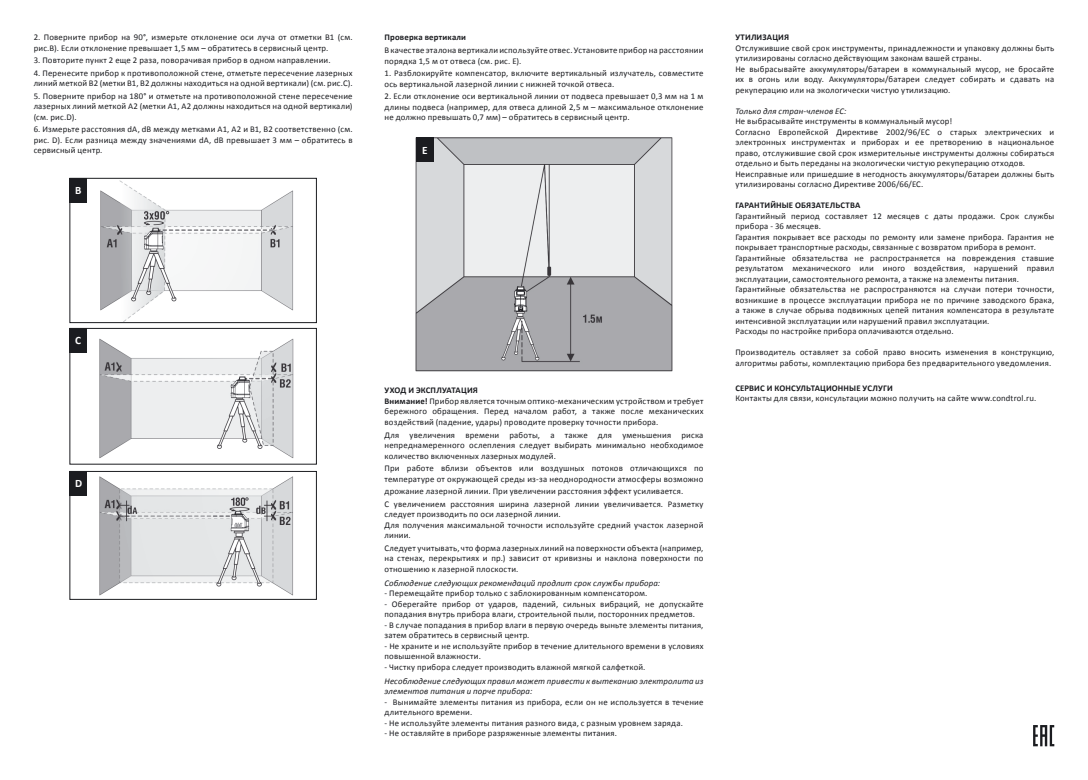
<style>
.page{position:relative;width:1088px;height:780px;background:#fff}
.page>*{position:absolute;margin:0;border:0;box-sizing:border-box;transform-origin:0 0}
.t1{font:700 11.25px "Calibri";color:#fff}
.t2{font:8.75px/10.5px "Calibri";letter-spacing:.02em;color:#1b1c20}
.t3{font:italic 8.75px/10.5px "Calibri";letter-spacing:.015em;color:#1b1c20}
.t4{font:700 8.75px "Calibri";letter-spacing:.02em;color:#1b1c20}
.s1{font-weight:700}
</style>
<div class="page">
<svg style="left:1033px;top:725px;width:21px;height:21px"></svg>
<img style="left:92px;top:338px;width:209px;height:127px">
<img style="left:92px;top:470px;width:208px;height:130px">
<img style="left:92px;top:177px;width:208px;height:144px">
<div style="left:69px;top:178px;width:248px;height:145px;border:1px solid #1b1c20"></div>
<div style="left:69px;top:178px;width:18px;height:25px;background:#1b1c20"></div>
<div style="left:69px;top:328px;width:248px;height:136px;border:1px solid #1b1c20"></div>
<div style="left:69px;top:328px;width:18px;height:25px;background:#1b1c20"></div>
<div style="left:69px;top:471px;width:248px;height:128px;border:1px solid #1b1c20"></div>
<div style="left:69px;top:471px;width:18px;height:24px;background:#1b1c20"></div>
<img style="left:415px;top:137px;width:258px;height:235px">
<div style="left:416px;top:137px;width:18px;height:25px;background:#1b1c20"></div>
<p class="t2" style="left:34px;top:32px;width:320px">2. Поверните прибор на 90°, измерьте отклонение оси луча от отметки В1 (см. рис.B). Если отклонение превышает 1,5 мм – обратитесь в сервисный центр.</p>
<p class="t2" style="left:34px;top:55px;width:298px">3. Повторите пункт 2 еще 2 раза, поворачивая прибор в одном направлении.</p>
<p class="t2" style="left:34px;top:68px;width:320px">4. Перенесите прибор к противоположной стене, отметьте пересечение лазерных линий меткой В2 (метки В1, В2 должны находиться на одной вертикали) (см. рис.C).</p>
<p class="t2" style="left:34px;top:91px;width:320px;text-align:justify">5. Поверните прибор на 180° и отметьте на противоположной стене пересечение лазерных линий меткой A2 (метки A1, A2 должны находиться на одной вертикали) (см. рис.D).</p>
<p class="t2" style="left:34px;top:124px;width:320px;text-align:justify">6. Измерьте расстояния dA, dB между метками А1, А2 и В1, В2 соответственно (см. рис. D). Если разница между значениями dA, dB превышает 3 мм – обратитесь в сервисный центр.</p>
<p class="t1" style="left:75px;top:183px;width:8px">B</p>
<p class="t1" style="left:75px;top:333px;width:7px">C</p>
<p class="t1" style="left:75px;top:476px;width:9px">D</p>
<p class="t4" style="left:384px;top:32px;width:83px">Проверка вертикали</p>
<p class="t2" style="left:384px;top:45px;width:320px">В качестве эталона вертикали используйте отвес. Установите прибор на расстоянии порядка 1,5 м от отвеса (см. рис. E).</p>
<p class="t2" style="left:384px;top:68px;width:320px">1. Разблокируйте компенсатор, включите вертикальный излучатель, совместите ось вертикальной лазерной линии с нижней точкой отвеса.</p>
<p class="t2" style="left:384px;top:91px;width:320px;text-align:justify">2. Если отклонение оси вертикальной линии от подвеса превышает 0,3 мм на 1 м длины подвеса (например, для отвеса длиной 2,5 м – максимальное отклонение не должно превышать 0,7 мм) – обратитесь в сервисный центр.</p>
<p class="t1" style="left:422px;top:143px;width:7px">E</p>
<p class="t2" style="left:384px;top:385px;width:320px"><span class="s1">УХОД И ЭКСПЛУАТАЦИЯ<br>Внимание!</span> Прибор является точным оптико-механическим устройством и требует бережного обращения. Перед началом работ, а также после механических воздействий (падение, удары) проводите проверку точности прибора.</p>
<p class="t2" style="left:384px;top:429px;width:320px;text-align:justify">Для увеличения времени работы, а также для уменьшения риска непреднамеренного ослепления следует выбирать минимально необходимое количество включенных лазерных модулей.</p>
<p class="t2" style="left:384px;top:463px;width:320px">При работе вблизи объектов или воздушных потоков отличающихся по температуре от окружающей среды из-за неоднородности атмосферы возможно</p>
<p class="t2" style="left:384px;top:485px;width:320px;line-height:12.5px">дрожание лазерной линии. При увеличении расстояния эффект усиливается.<br>С увеличением расстояния ширина лазерной линии увеличивается. Разметку</p>
<p class="t2" style="left:384px;top:509px;width:320px">следует производить по оси лазерной линии.<br>Для получения максимальной точности используйте средний участок лазерной линии.</p>
<p class="t2" style="left:384px;top:542px;width:320px;text-align:justify">Следует учитывать, что форма лазерных линий на поверхности объекта (например, на стенах, перекрытиях и пр.) зависит от кривизны и наклона поверхности по отношению к лазерной плоскости.</p>
<p class="t3" style="left:384px;top:577px;width:277px">Соблюдение следующих рекомендаций продлит срок службы прибора:</p>
<p class="t2" style="left:384px;top:588px;width:264px">- Перемещайте прибор только с заблокированным компенсатором.</p>
<p class="t2" style="left:384px;top:598px;width:320px">- Оберегайте прибор от ударов, падений, сильных вибраций, не допускайте попадания внутрь прибора влаги, строительной пыли, посторонних предметов.</p>
<p class="t2" style="left:384px;top:619px;width:320px">- В случае попадания в прибор влаги в первую очередь выньте элементы питания, затем обратитесь в сервисный центр.</p>
<p class="t2" style="left:384px;top:640px;width:320px">- Не храните и не используйте прибор в течение длительного времени в условиях повышенной влажности.</p>
<p class="t2" style="left:384px;top:661px;width:262px">- Чистку прибора следует производить влажной мягкой салфеткой.</p>
<p class="t3" style="left:384px;top:675px;width:320px">Несоблюдение следующих правил может привести к вытеканию электролита из элементов питания и порче прибора:</p>
<p class="t2" style="left:384px;top:696px;width:320px">- Вынимайте элементы питания из прибора, если он не используется в течение длительного времени.</p>
<p class="t2" style="left:384px;top:717px;width:300px">- Не используйте элементы питания разного вида, с разным уровнем заряда.</p>
<p class="t2" style="left:384px;top:728px;width:234px">- Не оставляйте в приборе разряженные элементы питания.</p>
<p class="t4" style="left:735px;top:32px;width:55px">УТИЛИЗАЦИЯ</p>
<p class="t2" style="left:735px;top:43px;width:320px">Отслужившие свой срок инструменты, принадлежности и упаковку должны быть утилизированы согласно действующим законам вашей страны.<br>Не выбрасывайте аккумуляторы/батареи в коммунальный мусор, не бросайте их в огонь или воду. Аккумуляторы/батареи следует собирать и сдавать на рекуперацию или на экологически чистую утилизацию.</p>
<p class="t3" style="left:735px;top:105px;width:112px">Только для стран-членов ЕС:</p>
<p class="t2" style="left:735px;top:116px;width:320px">Не выбрасывайте инструменты в коммунальный мусор!<br>Согласно Европейской Директиве 2002/96/ЕС о старых электрических и электронных инструментах и приборах и ее претворению в национальное право, отслужившие свой срок измерительные инструменты должны собираться отдельно и быть переданы на экологически чистую рекуперацию отходов.<br>Неисправные или пришедшие в негодность аккумуляторы/батареи должны быть утилизированы согласно Директиве 2006/66/ЕС.</p>
<p class="t4" style="left:735px;top:200px;width:127px">ГАРАНТИЙНЫЕ ОБЯЗАТЕЛЬСТВА</p>
<p class="t2" style="left:735px;top:211px;width:320px">Гарантийный период составляет 12 месяцев с даты продажи. Срок службы прибора - 36 месяцев.<br>Гарантия покрывает все расходы по ремонту или замене прибора. Гарантия не покрывает транспортные расходы, связанные с возвратом прибора в ремонт.<br>Гарантийные обязательства не распространяется на повреждения ставшие результатом механического или иного воздействия, нарушений правил эксплуатации, самостоятельного ремонта, а также на элементы питания.<br>Гарантийные обязательства не распространяются на случаи потери точности, возникшие в процессе эксплуатации прибора не по причине заводского брака, а также в случае обрыва подвижных цепей питания компенсатора в результате интенсивной эксплуатации или нарушений правил эксплуатации.<br>Расходы по настройке прибора оплачиваются отдельно.</p>
<p class="t2" style="left:735px;top:347px;width:320px">Производитель оставляет за собой право вносить изменения в конструкцию, алгоритмы работы, комплектацию прибора без предварительного уведомления.</p>
<p class="t4" style="left:735px;top:382px;width:159px">СЕРВИС И КОНСУЛЬТАЦИОННЫЕ УСЛУГИ</p>
<p class="t2" style="left:735px;top:393px;width:302px">Контакты для связи, консультации можно получить на сайте www.condtrol.ru.</p>
</div>
